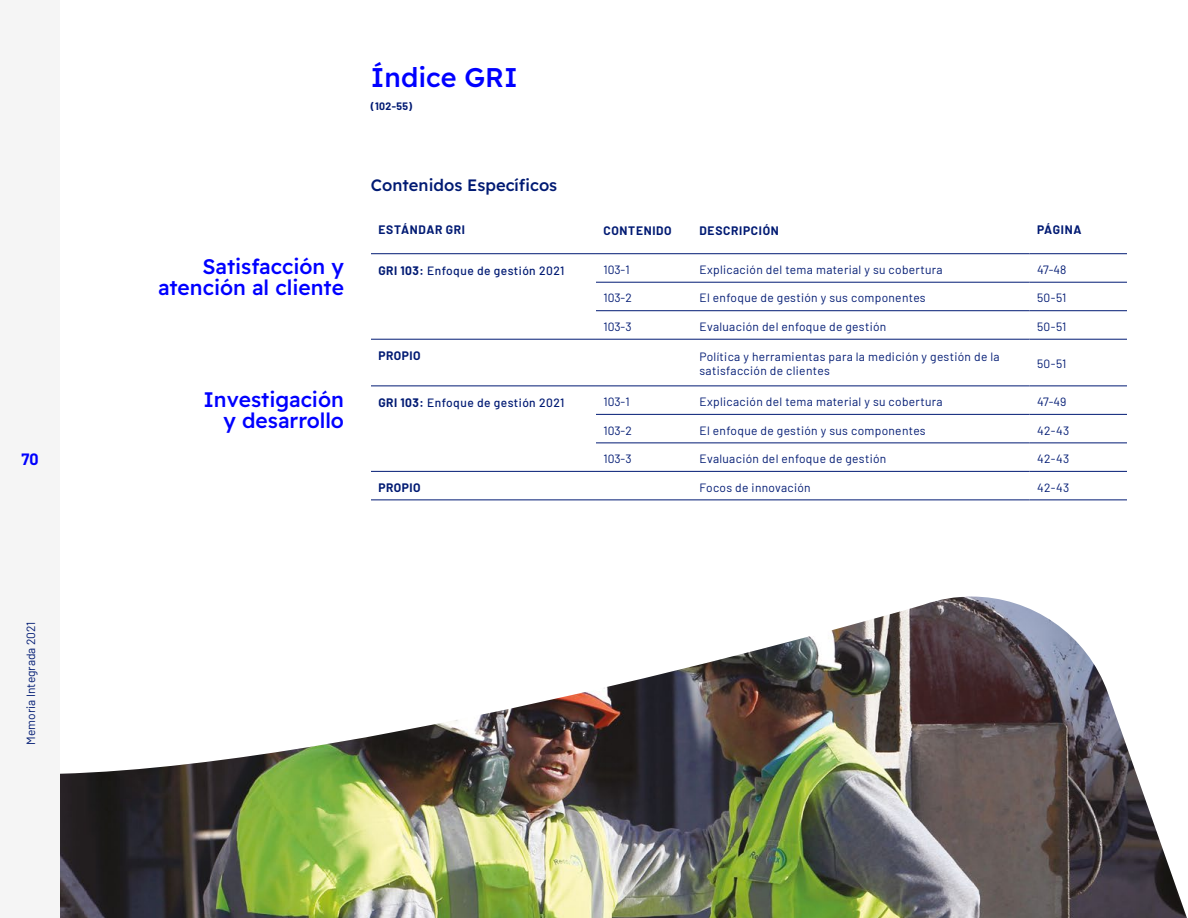
<style>
.page{position:relative;width:1188px;height:918px;background:#fff}
.page>*{position:absolute;margin:0;border:0;box-sizing:border-box;transform-origin:0 0}
.t1{font:500 27px "Readex Pro";color:#00f}
.t2{font:500 21px/21px "Readex Pro";color:#00f;text-align:right}
.t3{font:500 16.5px "Readex Pro";color:#001a73}
.t4{font:700 16.05px "Barlow";color:#00f}
.t5{font:12px/14.4px "Barlow";letter-spacing:.03em;color:#001a73}
.t6{font:500 12px "Barlow";letter-spacing:.04em;color:#001a73}
.t7{font:700 12px "Barlow";letter-spacing:.055em;color:#001a73}
.t8{font:12px "Barlow";color:#001a73}
.t9{font:700 10.5px "Barlow";color:#001a73}
.s1{font-weight:700}
</style>
<div class="page">
<div style="left:0;top:0;width:60px;height:918px;background:#f5f5f5"></div>
<hr style="left:596px;top:282px;width:96px;height:1px;background:#001a73">
<hr style="left:1030px;top:282px;width:97px;height:1px;background:#001a73">
<hr style="left:596px;top:310px;width:96px;height:1px;background:#001a73">
<hr style="left:1030px;top:310px;width:97px;height:1px;background:#001a73">
<hr style="left:596px;top:339px;width:96px;height:1px;background:#001a73">
<hr style="left:1030px;top:339px;width:97px;height:1px;background:#001a73">
<hr style="left:692px;top:282px;width:337px;height:1px;background:#001a73">
<hr style="left:692px;top:310px;width:337px;height:1px;background:#001a73">
<hr style="left:692px;top:339px;width:337px;height:1px;background:#001a73">
<hr style="left:596px;top:253px;width:96px;height:1px;background:#001a73">
<hr style="left:1030px;top:253px;width:97px;height:1px;background:#001a73">
<hr style="left:692px;top:253px;width:337px;height:1px;background:#001a73">
<hr style="left:371px;top:253px;width:225px;height:1px;background:#001a73">
<hr style="left:371px;top:339px;width:225px;height:1px;background:#001a73">
<hr style="left:596px;top:414px;width:96px;height:1px;background:#001a73">
<hr style="left:1030px;top:414px;width:97px;height:1px;background:#001a73">
<hr style="left:596px;top:443px;width:96px;height:1px;background:#001a73">
<hr style="left:1030px;top:443px;width:97px;height:1px;background:#001a73">
<hr style="left:596px;top:471px;width:96px;height:1px;background:#001a73">
<hr style="left:1030px;top:471px;width:97px;height:1px;background:#001a73">
<hr style="left:692px;top:414px;width:337px;height:1px;background:#001a73">
<hr style="left:692px;top:443px;width:337px;height:1px;background:#001a73">
<hr style="left:692px;top:471px;width:337px;height:1px;background:#001a73">
<hr style="left:371px;top:500px;width:225px;height:1px;background:#001a73">
<hr style="left:692px;top:500px;width:337px;height:1px;background:#001a73">
<hr style="left:596px;top:500px;width:96px;height:1px;background:#001a73">
<hr style="left:1030px;top:500px;width:97px;height:1px;background:#001a73">
<hr style="left:371px;top:471px;width:225px;height:1px;background:#001a73">
<hr style="left:371px;top:386px;width:225px;height:1px;background:#001a73">
<hr style="left:596px;top:386px;width:96px;height:1px;background:#001a73">
<hr style="left:1030px;top:386px;width:97px;height:1px;background:#001a73">
<hr style="left:692px;top:386px;width:337px;height:1px;background:#001a73">
<img style="left:60px;top:597px;width:1127px;height:321px">
<h3 class="t4" style="left:21px;top:448px;width:19px">70</h3>
<p class="t8" style="left:22px;top:745px;width:125px;rotate:-90deg">Memoria Integrada 2021</p>
<h2 class="t2" style="left:158px;top:256px;width:187px">Satisfacción y atención al cliente</h2>
<h2 class="t2" style="left:203px;top:389px;width:142px">Investigación y desarrollo</h2>
<h1 class="t1" style="left:371px;top:62px;width:148px">Índice GRI</h1>
<p class="t9" style="left:371px;top:98px;width:43px">(102-55)</p>
<h3 class="t3" style="left:371px;top:176px;width:188px">Contenidos Específicos</h3>
<p class="t7" style="left:379px;top:221px;width:88px">ESTÁNDAR GRI</p>
<p class="t7" style="left:604px;top:222px;width:70px">CONTENIDO</p>
<p class="t7" style="left:700px;top:222px;width:81px">DESCRIPCIÓN</p>
<p class="t7" style="left:1037px;top:221px;width:46px">PÁGINA</p>
<p class="t6" style="left:379px;top:262px;width:187px"><span class="s1">GRI 103:</span> Enfoque de gestión 2021</p>
<p class="t5" style="left:604px;top:262px;width:28px">103-1</p>
<p class="t5" style="left:700px;top:262px;width:245px">Explicación del tema material y su cobertura</p>
<p class="t5" style="left:1037px;top:262px;width:31px">47-48</p>
<p class="t5" style="left:604px;top:290px;width:30px">103-2</p>
<p class="t5" style="left:700px;top:290px;width:228px">El enfoque de gestión y sus componentes</p>
<p class="t5" style="left:1037px;top:290px;width:31px">50-51</p>
<p class="t5" style="left:604px;top:319px;width:30px">103-3</p>
<p class="t5" style="left:700px;top:319px;width:188px">Evaluación del enfoque de gestión</p>
<p class="t5" style="left:1037px;top:319px;width:31px">50-51</p>
<p class="t7" style="left:379px;top:347px;width:44px">PROPIO</p>
<p class="t5" style="left:700px;top:348px;width:302px">Política y herramientas para la medición y gestión de la satisfacción de clientes</p>
<p class="t5" style="left:1037px;top:355px;width:31px">50-51</p>
<p class="t6" style="left:379px;top:394px;width:187px"><span class="s1">GRI 103:</span> Enfoque de gestión 2021</p>
<p class="t5" style="left:604px;top:394px;width:28px">103-1</p>
<p class="t5" style="left:700px;top:394px;width:245px">Explicación del tema material y su cobertura</p>
<p class="t5" style="left:1037px;top:394px;width:31px">47-49</p>
<p class="t5" style="left:604px;top:422px;width:30px">103-2</p>
<p class="t5" style="left:700px;top:422px;width:228px">El enfoque de gestión y sus componentes</p>
<p class="t5" style="left:1037px;top:422px;width:34px">42-43</p>
<p class="t5" style="left:604px;top:451px;width:30px">103-3</p>
<p class="t5" style="left:700px;top:451px;width:188px">Evaluación del enfoque de gestión</p>
<p class="t5" style="left:1037px;top:451px;width:34px">42-43</p>
<p class="t7" style="left:379px;top:478px;width:44px">PROPIO</p>
<p class="t5" style="left:700px;top:479px;width:113px">Focos de innovación</p>
<p class="t5" style="left:1037px;top:479px;width:34px">42-43</p>
</div>
